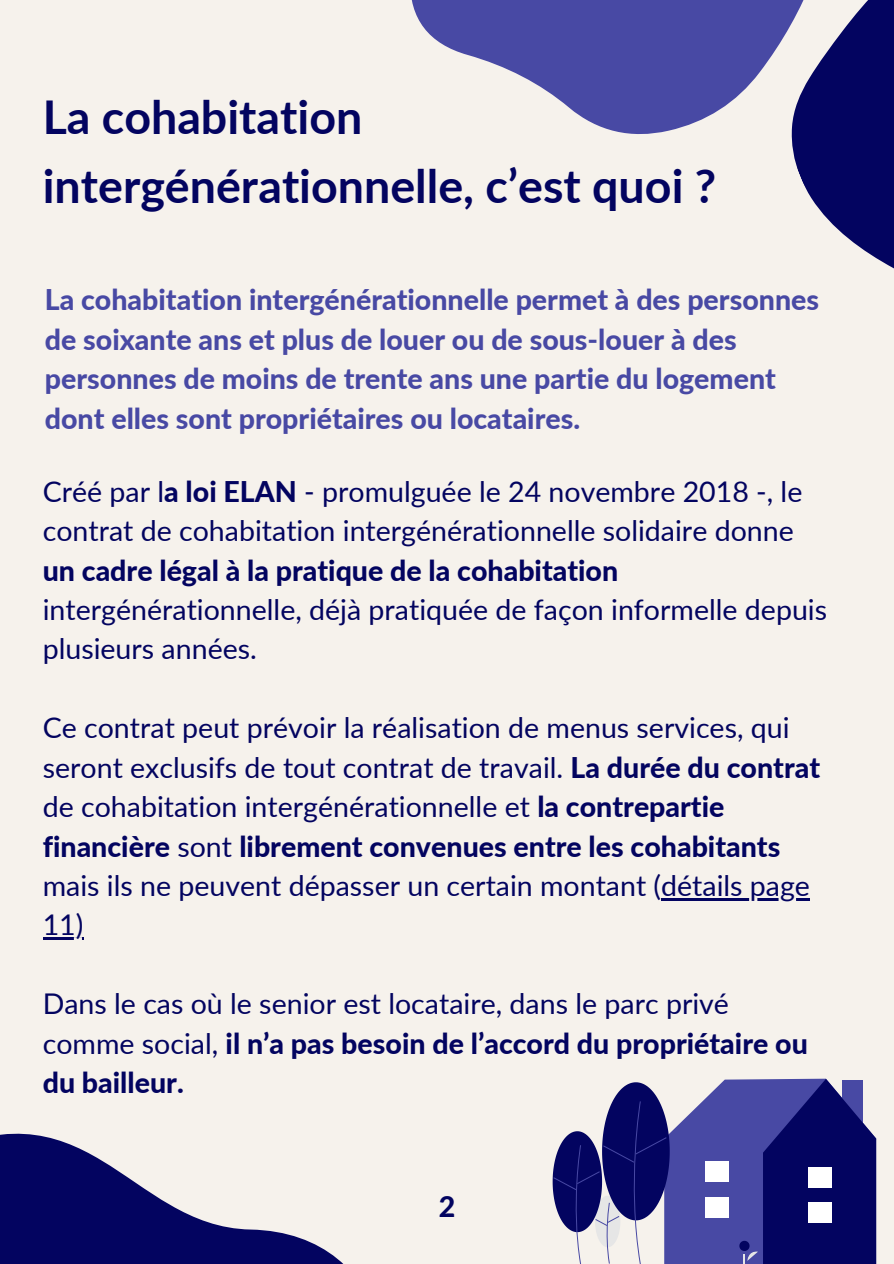
<style>
.page{position:relative;width:894px;height:1264px;background:#fff}
.page>*{position:absolute;margin:0;border:0;box-sizing:border-box;transform-origin:0 0}
.t1{font:700 46.5px/68.7px "Lato";color:#030460}
.t2{font:28.5px/39.5px "Lato";color:#030460}
.t3{font:800 28.5px/39.5px "Lato";color:#4849a4}
.t4{font:800 28.5px "Lato";color:#030460}
.s1{font-weight:800}
</style>
<div class="page">
<div style="left:0;top:0;width:893px;height:1263px;background:#f6f2ec"></div>
<svg style="left:792px;top:0;width:101px;height:268px;fill:#030460"></svg>
<svg style="left:411px;top:0;width:419px;height:139px;fill:#4849a4"></svg>
<svg style="left:0;top:1133px;width:342px;height:130px;fill:#030460"></svg>
<hr style="left:661px;top:898px;width:148px;height:2px;background:#030460">
<hr style="left:43px;top:937px;width:40px;height:3px;background:#030460">
<svg style="left:552px;top:1078px;width:324px;height:185px"></svg>
<hr style="left:529px;top:1263px;width:364px;height:1px;background:#4849a4">
<div style="left:705px;top:1197px;width:23px;height:20px;background:#fff"></div>
<div style="left:705px;top:1161px;width:23px;height:20px;background:#fff"></div>
<p class="t1" style="left:43px;top:82px;width:674px">La cohabitation intergénérationnelle, c’est quoi ?</p>
<p class="t3" style="left:45px;top:279px;width:775px">La cohabitation intergénérationnelle permet à des personnes de soixante ans et plus de louer ou de sous-louer à des personnes de moins de trente ans une partie du logement dont elles sont propriétaires ou locataires.</p>
<p class="t2" style="left:43px;top:471px;width:785px">Créé par l<span class="s1">a loi ELAN</span> - promulguée le 24 novembre 2018 -, le contrat de cohabitation intergénérationnelle solidaire donne <span class="s1">un cadre légal à la pratique de la cohabitation </span>intergénérationnelle, déjà pratiquée de façon informelle depuis plusieurs années.</p>
<p class="t2" style="left:43px;top:707px;width:778px">Ce contrat peut prévoir la réalisation de menus services, qui seront exclusifs de tout contrat de travail. <span class="s1">La durée du contrat </span>de cohabitation intergénérationnelle et <span class="s1">la contrepartie financière</span> sont <span class="s1">librement convenues entre les cohabitants </span>mais ils ne peuvent dépasser un certain montant (détails page 11)</p>
<p class="t2" style="left:43px;top:983px;width:766px">Dans le cas où le senior est locataire, dans le parc privé comme social, <span class="s1">il n’a pas besoin de l’accord du propriétaire ou du bailleur.</span></p>
<p class="t4" style="left:439px;top:1188px;width:18px">2</p>
</div>
